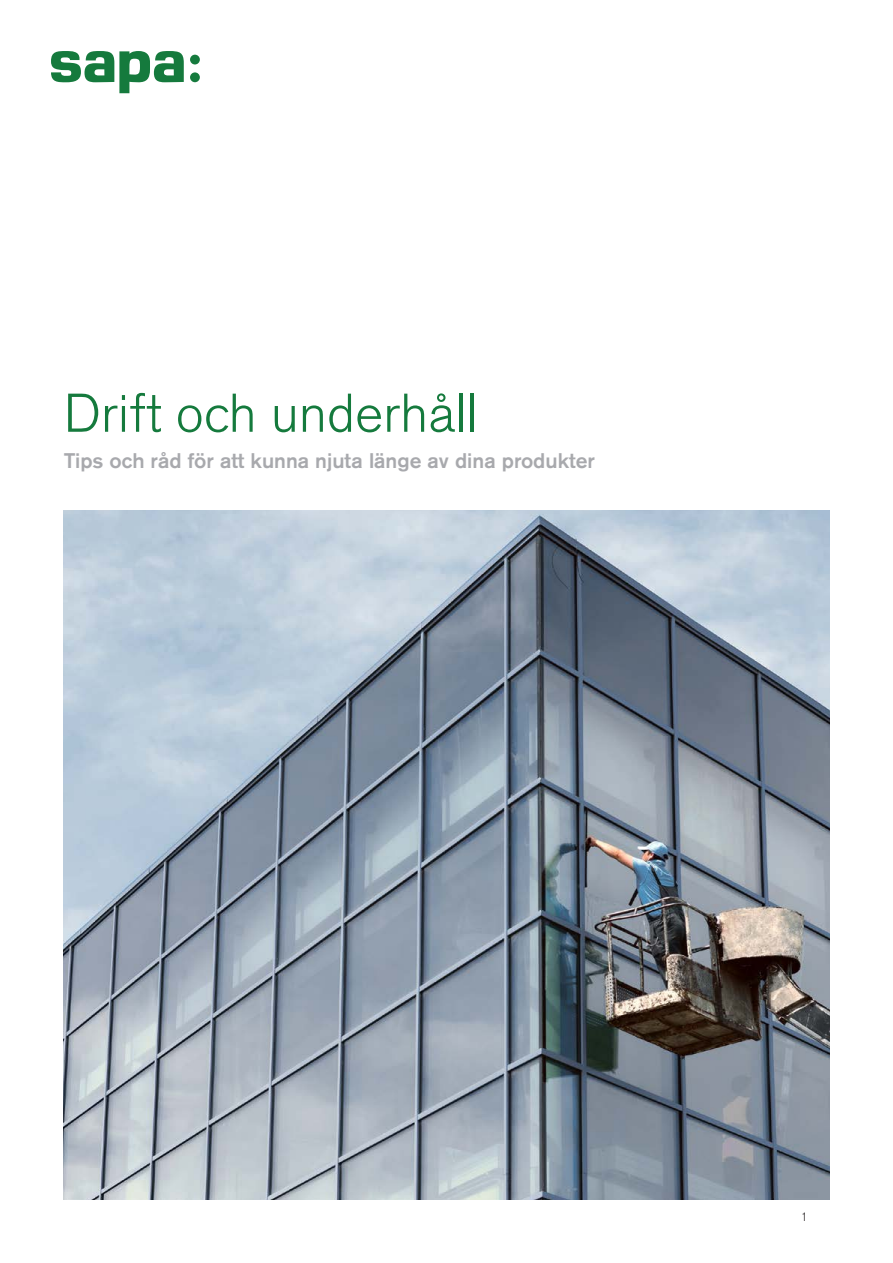
<style>
.page{position:relative;width:893px;height:1263px;background:#fff}
.page>*{position:absolute;margin:0;border:0;box-sizing:border-box;transform-origin:0 0}
.t1{font:300 54px "Akzidenz Grotesk Pro";color:#157a3d}
.t2{font:500 21px "Akzidenz Grotesk Pro";color:#a8a9ad}
.t3{font:300 12px "Akzidenz Grotesk Pro";color:#231f20}
</style>
<div class="page">
<img style="left:64px;top:510px;width:765px;height:689px">
<svg style="left:51px;top:51px;width:133px;height:42px"></svg>
<div style="left:190px;top:55px;width:10px;height:9px;background:#157a3d;border-radius:50%"></div>
<div style="left:190px;top:72px;width:10px;height:10px;background:#157a3d;border-radius:50%"></div>
<h1 class="t1" style="left:64px;top:378px;width:415px">Drift och underhåll</h1>
<p class="t2" style="left:64px;top:447px;width:533px">Tips och råd för att kunna njuta länge av dina produkter</p>
<p class="t3" style="left:801px;top:1209px;width:8px">1</p>
</div>
